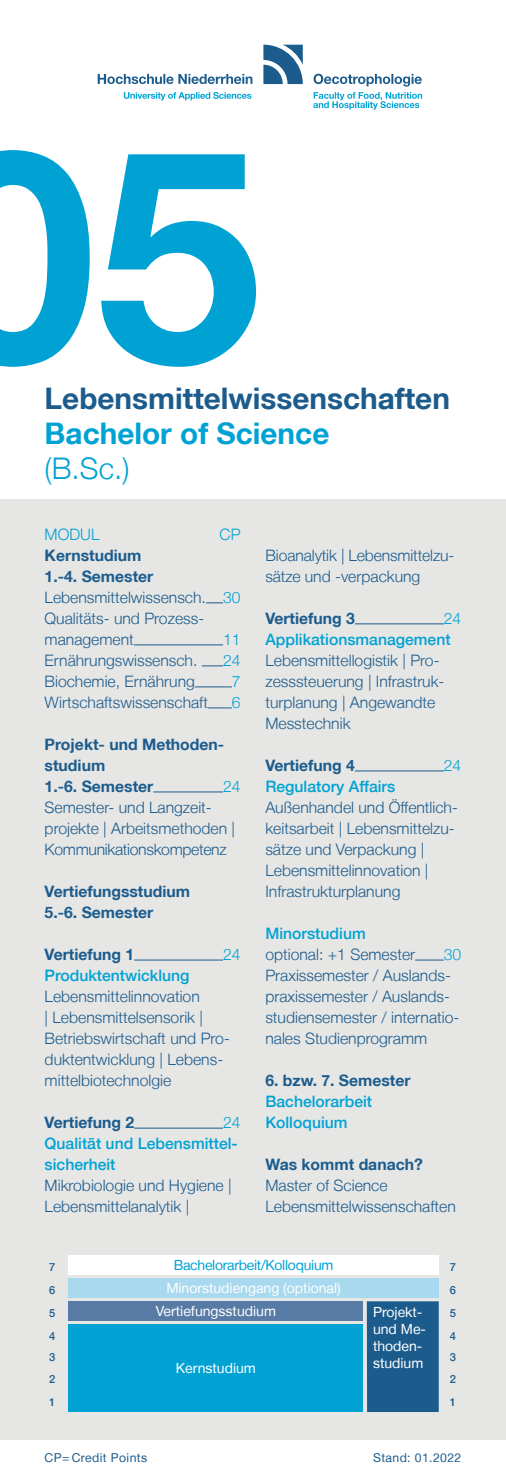
<style>
.page{position:relative;width:506px;height:1484px;background:#fff}
.page>*{position:absolute;margin:0;border:0;box-sizing:border-box;transform-origin:0 0}
.t1{font:700 297.5px "Helvetica Neue LT";color:#00a2d3}
.t2{font:700 29.75px "Helvetica Neue LT";color:#1c5c8d}
.t3{font:700 29.75px "Helvetica Neue LT";color:#00a2d3}
.t4{font:300 29.75px "Helvetica Neue LT";color:#00a2d3}
.t5{font:300 15.75px/21px "Helvetica Neue LT";color:#1c5c8d}
.t6{font:700 15.75px/21px "Helvetica Neue LT";color:#1c5c8d}
.t7{font:500 15.75px/21px "Helvetica Neue LT";color:#00a2d3}
.t8{font:300 15.75px "Helvetica Neue LT";color:#00a2d3}
.t9{font:14px/16.8px "Helvetica Neue LT";color:#fff}
.t10{font:14px "Helvetica Neue LT";letter-spacing:-.02em;color:#00a2d3}
.t11{font:12.25px "Helvetica Neue LT";letter-spacing:.03em;color:#1c5c8d}
.t12{font:500 11.2px "Helvetica Neue LT";color:#1c5c8d}
.s1{font-weight:700}
.s2{color:#00a2d3}
</style>
<div class="page">
<div style="left:0;top:499px;width:506px;height:940px;background:#e6e6e5"></div>
<svg style="left:206px;top:602px;width:17px;height:1px"></svg>
<hr style="left:134px;top:644px;width:89px;height:1px;background:#1c5c8d">
<svg style="left:202px;top:665px;width:21px;height:1px"></svg>
<hr style="left:195px;top:686px;width:37px;height:1px;background:#1c5c8d">
<svg style="left:208px;top:707px;width:24px;height:1px"></svg>
<hr style="left:153px;top:791px;width:70px;height:1px;background:#1c5c8d">
<hr style="left:134px;top:959px;width:89px;height:1px;background:#1c5c8d">
<hr style="left:134px;top:1127px;width:89px;height:1px;background:#1c5c8d">
<hr style="left:355px;top:623px;width:89px;height:1px;background:#1c5c8d">
<hr style="left:355px;top:770px;width:89px;height:1px;background:#1c5c8d">
<svg style="left:415px;top:959px;width:29px;height:1px"></svg>
<svg style="left:263px;top:45px;width:40px;height:39px"></svg>
<svg style="left:313px;top:74px;width:109px;height:36px"></svg>
<svg style="left:98px;top:74px;width:154px;height:10px"></svg>
<svg style="left:124px;top:92px;width:127px;height:8px"></svg>
<div style="left:68px;top:1323px;width:295px;height:88px;background:#00a2d3"></div>
<div style="left:68px;top:1255px;width:371px;height:20px;background:#fff"></div>
<div style="left:367px;top:1301px;width:72px;height:110px;background:#1c5c8d"></div>
<div style="left:68px;top:1278px;width:371px;height:20px;background:#a8d9ee"></div>
<div style="left:68px;top:1301px;width:295px;height:19px;background:#577ba5"></div>
<h1 class="t1" style="left:-69px;top:72px;width:332px">05</h1>
<h2 class="t2" style="left:45px;top:380px;width:407px">Lebensmittelwissenschaften</h2>
<h2 class="t3" style="left:45px;top:415px;width:286px">Bachelor of Science</h2>
<h2 class="t4" style="left:45px;top:450px;width:86px">(B.Sc.)</h2>
<p class="t8" style="left:45px;top:524px;width:56px">MODUL</p>
<p class="t8" style="left:220px;top:524px;width:23px">CP</p>
<p class="t5" style="left:45px;top:544px;width:197px"><span class="s1">Kernstudium<br>1.-4. Semester<br></span>Lebensmittelwissensch. <span class="s2">30<br></span>Qualitäts- und Prozess&shy;management</p>
<p class="t8" style="left:223px;top:629px;width:19px">11</p>
<p class="t5" style="left:45px;top:649px;width:154px">Ernährungswissensch.</p>
<p class="t8" style="left:223px;top:650px;width:19px">24</p>
<p class="t5" style="left:45px;top:670px;width:152px">Biochemie, Ernährung</p>
<p class="t8" style="left:232px;top:671px;width:10px">7</p>
<p class="t5" style="left:45px;top:691px;width:165px">Wirtschaftswissenschaft</p>
<p class="t8" style="left:232px;top:692px;width:10px">6</p>
<p class="t6" style="left:45px;top:733px;width:181px">Projekt- und Methoden&shy;studium<br>1.-6. Semester</p>
<p class="t8" style="left:223px;top:776px;width:19px">24</p>
<p class="t5" style="left:45px;top:796px;width:192px">Semester- und Langzeit&shy;projekte | Arbeitsmethoden |<br>Kommunikationskompetenz</p>
<p class="t6" style="left:45px;top:880px;width:147px">Vertiefungsstudium<br>5.-6. Semester</p>
<p class="t6" style="left:45px;top:943px;width:91px">Vertiefung 1</p>
<p class="t8" style="left:223px;top:944px;width:19px">24</p>
<p class="t7" style="left:45px;top:964px;width:146px">Produktentwicklung</p>
<p class="t5" style="left:45px;top:985px;width:187px">Lebensmittelinnovation<br>| Lebensmittelsensorik |<br>Betriebswirtschaft und Pro&shy;duktentwicklung | Lebens&shy;mittelbiotechnolgie</p>
<p class="t6" style="left:45px;top:1111px;width:91px">Vertiefung 2</p>
<p class="t8" style="left:223px;top:1112px;width:19px">24</p>
<p class="t7" style="left:45px;top:1132px;width:195px">Qualität und Lebensmittel&shy;sicherheit</p>
<p class="t5" style="left:45px;top:1174px;width:189px">Mikrobiologie und Hygiene |<br>Lebensmittelanalytik |</p>
<p class="t5" style="left:265px;top:544px;width:190px">Bioanalytik | Lebensmittelzu&shy;sätze und -verpackung</p>
<p class="t6" style="left:265px;top:607px;width:91px">Vertiefung 3</p>
<p class="t8" style="left:444px;top:608px;width:19px">24</p>
<p class="t7" style="left:265px;top:628px;width:187px">Applikationsmanagement</p>
<p class="t5" style="left:265px;top:649px;width:181px">Lebensmittellogistik | Pro&shy;zesssteuerung | Infrastruk&shy;turplanung | Angewandte<br>Messtechnik</p>
<p class="t6" style="left:265px;top:754px;width:91px">Vertiefung 4</p>
<p class="t8" style="left:444px;top:755px;width:19px">24</p>
<p class="t7" style="left:265px;top:775px;width:131px">Regulatory Affairs</p>
<p class="t5" style="left:265px;top:796px;width:194px">Außenhandel und Öffentlich&shy;keitsarbeit | Lebensmittelzu&shy;sätze und Verpackung |<br>Lebensmittelinnovation |<br>Infrastrukturplanung</p>
<p class="t7" style="left:265px;top:922px;width:102px">Minorstudium</p>
<p class="t5" style="left:265px;top:943px;width:151px">optional: +1 Semester</p>
<p class="t8" style="left:444px;top:944px;width:19px">30</p>
<p class="t5" style="left:265px;top:964px;width:195px">Praxissemester / Auslands&shy;praxissemester / Auslands&shy;studiensemester / internatio&shy;nales Studienprogramm</p>
<p class="t6" style="left:265px;top:1069px;width:147px">6. bzw. 7. Semester</p>
<p class="t7" style="left:265px;top:1090px;width:108px">Bachelorarbeit<br>Kolloquium</p>
<p class="t6" style="left:265px;top:1153px;width:159px">Was kommt danach?</p>
<p class="t5" style="left:265px;top:1174px;width:192px">Master of Science<br>Lebensmittelwissenschaften</p>
<p class="t10" style="left:174px;top:1256px;width:161px">Bachelorarbeit/Kolloquium</p>
<p class="t12" style="left:49px;top:1259px;width:8px">7</p>
<p class="t12" style="left:450px;top:1259px;width:8px">7</p>
<p class="t12" style="left:49px;top:1282px;width:8px">6</p>
<p class="t12" style="left:450px;top:1282px;width:8px">6</p>
<p class="t9" style="left:156px;top:1276px;width:186px;line-height:22.9px;text-indent:10px">Minorstudiengang (optional)<br>Vertiefungsstudium</p>
<p class="t9" style="left:373px;top:1303px;width:54px">Projekt&shy;und Me&shy;thoden&shy;studium</p>
<p class="t12" style="left:49px;top:1305px;width:8px">5</p>
<p class="t12" style="left:450px;top:1305px;width:8px">5</p>
<p class="t12" style="left:49px;top:1328px;width:8px">4</p>
<p class="t12" style="left:450px;top:1328px;width:8px">4</p>
<p class="t12" style="left:49px;top:1350px;width:8px">3</p>
<p class="t12" style="left:450px;top:1350px;width:8px">3</p>
<p class="t9" style="left:176px;top:1359px;width:81px">Kernstudium</p>
<p class="t12" style="left:49px;top:1372px;width:8px">2</p>
<p class="t12" style="left:450px;top:1372px;width:8px">2</p>
<p class="t12" style="left:49px;top:1395px;width:8px">1</p>
<p class="t12" style="left:450px;top:1395px;width:8px">1</p>
<p class="t11" style="left:45px;top:1449px;width:104px">CP= Credit Points</p>
<p class="t11" style="left:373px;top:1449px;width:90px">Stand: 01.2022</p>
</div>
